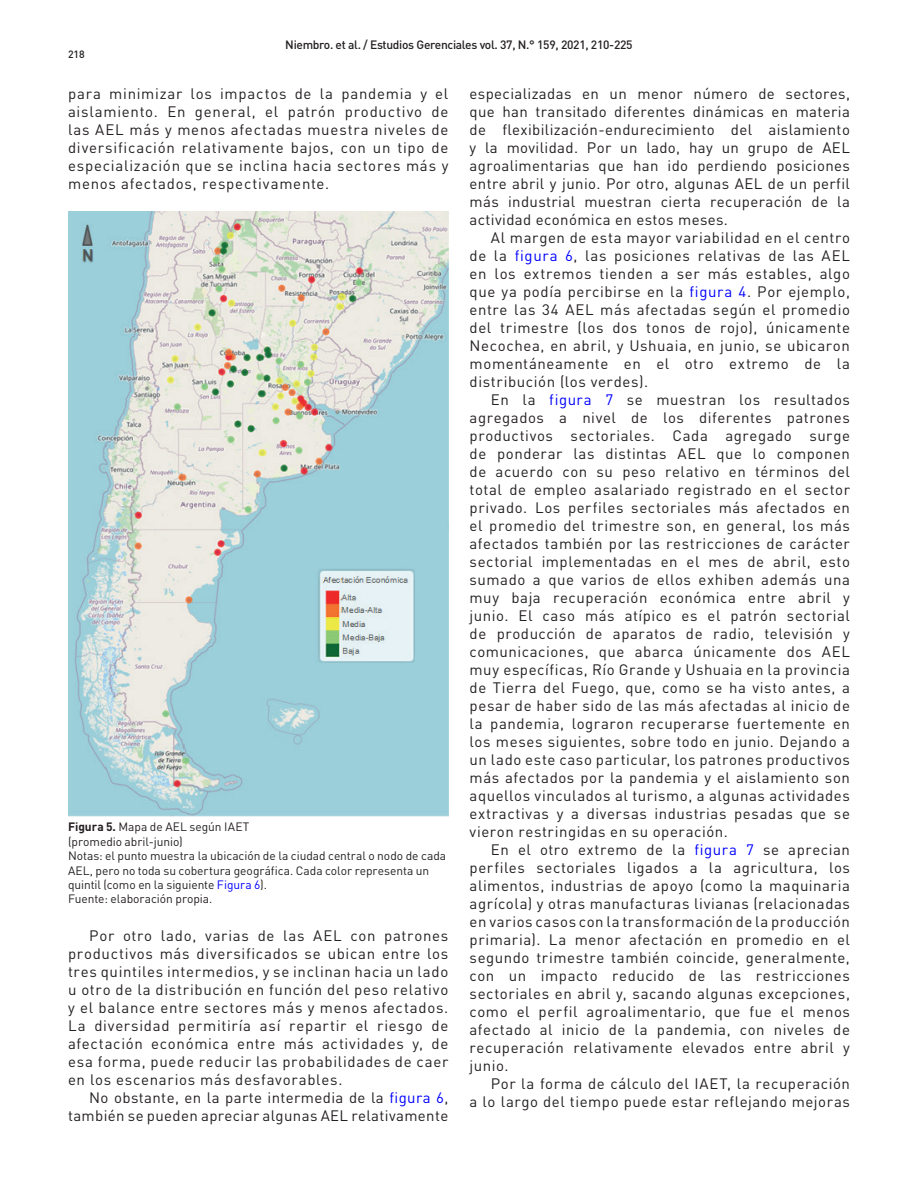
<style>
.page{position:relative;width:918px;height:1188px;background:#fff}
.page>*{position:absolute;margin:0;border:0;box-sizing:border-box;transform-origin:0 0}
.Cuerpo_de_texto{font:15px/18px "DIN Pro";letter-spacing:.035em;color:#231f20;text-align:justify}
.Pie_de_figura{font:12px/14.4px "DIN Pro";letter-spacing:-.005em;color:#231f20}
.t1{font:500 12px "DIN Pro";letter-spacing:-.025em;color:#231f20}
.t2{font:500 10.5px "DIN Pro";color:#231f20}
.s1{color:#00f}
.s2{font-weight:700}
</style>
<div class="page">
<img style="left:68px;top:212px;width:380px;height:605px">
<p class="t1" style="left:285px;top:35px;width:349px">Niembro. et al. / Estudios Gerenciales vol. 37, N.° 159, 2021, 210-225</p>
<p class="t2" style="left:68px;top:46px;width:18px">218</p>
<p class="Cuerpo_de_texto" style="left:68px;top:83px;width:382px">para minimizar los impactos de la pandemia y el aislamiento. En general, el patrón productivo de las AEL más y menos afectadas muestra niveles de diversificación relativamente bajos, con un tipo de especialización que se inclina hacia sectores más y menos afectados, respectivamente.</p>
<p class="Cuerpo_de_texto" style="left:470px;top:83px;width:382px">especializadas en un menor número de sectores, que han transitado diferentes dinámicas en materia de flexibilización-endurecimiento del aislamiento y la movilidad. Por un lado, hay un grupo de AEL agroalimentarias que han ido perdiendo posiciones entre abril y junio. Por otro, algunas AEL de un perfil más industrial muestran cierta recuperación de la actividad económica en estos meses.</p>
<p class="Cuerpo_de_texto" style="left:470px;top:227px;width:382px;text-indent:21px">Al margen de esta mayor variabilidad en el centro de la <span class="s1">figura 6</span>, las posiciones relativas de las AEL en los extremos tienden a ser más estables, algo que ya podía percibirse en la <span class="s1">figura 4</span>. Por ejemplo, entre las 34 AEL más afectadas según el promedio del trimestre (los dos tonos de rojo), únicamente Necochea, en abril, y Ushuaia, en junio, se ubicaron momentáneamente en el otro extremo de la distribución (los verdes).</p>
<p class="Cuerpo_de_texto" style="left:470px;top:389px;width:382px;text-indent:21px">En la <span class="s1">figura 7</span> se muestran los resultados agregados a nivel de los diferentes patrones productivos sectoriales. Cada agregado surge de ponderar las distintas AEL que lo componen de acuerdo con su peso relativo en términos del total de empleo asalariado registrado en el sector privado. Los perfiles sectoriales más afectados en el promedio del trimestre son, en general, los más afectados también por las restricciones de carácter sectorial implementadas en el mes de abril, esto sumado a que varios de ellos exhiben además una muy baja recuperación económica entre abril y junio. El caso más atípico es el patrón sectorial de producción de aparatos de radio, televisión y comunicaciones, que abarca únicamente dos AEL muy específicas, Río Grande y Ushuaia en la provincia de Tierra del Fuego, que, como se ha visto antes, a pesar de haber sido de las más afectadas al inicio de la pandemia, lograron recuperarse fuertemente en los meses siguientes, sobre todo en junio. Dejando a un lado este caso particular, los patrones productivos más afectados por la pandemia y el aislamiento son aquellos vinculados al turismo, a algunas actividades extractivas y a diversas industrias pesadas que se vieron restringidas en su operación.</p>
<p class="Cuerpo_de_texto" style="left:470px;top:839px;width:382px;text-indent:21px">En el otro extremo de la <span class="s1">figura 7</span> se aprecian perfiles sectoriales ligados a la agricultura, los alimentos, industrias de apoyo (como la maquinaria agrícola) y otras manufacturas livianas (relacionadas en varios casos con la transformación de la producción primaria). La menor afectación en promedio en el segundo trimestre también coincide, generalmente, con un impacto reducido de las restricciones sectoriales en abril y, sacando algunas excepciones, como el perfil agroalimentario, que fue el menos afectado al inicio de la pandemia, con niveles de recuperación relativamente elevados entre abril y junio.</p>
<p class="Cuerpo_de_texto" style="left:470px;top:1073px;width:382px;text-align:right">Por la forma de cálculo del IAET, la recuperación<br>a lo largo del tiempo puede estar reflejando mejoras</p>
<p class="Pie_de_figura" style="left:68px;top:819px;width:183px"><span class="s2">Figura 5.</span> Mapa de AEL según IAET</p>
<p class="Pie_de_figura" style="left:68px;top:833px;width:116px">(promedio abril-junio)</p>
<p class="Pie_de_figura" style="left:68px;top:848px;width:380px">Notas: el punto muestra la ubicación de la ciudad central o nodo de cada<br>AEL, pero no toda su cobertura geográfica. Cada color representa un quintil (como en la siguiente <span class="s1">Figura 6</span>).</p>
<p class="Pie_de_figura" style="left:68px;top:891px;width:146px">Fuente: elaboración propia.</p>
<p class="Cuerpo_de_texto" style="left:68px;top:925px;width:382px;text-indent:21px">Por otro lado, varias de las AEL con patrones productivos más diversificados se ubican entre los tres quintiles intermedios, y se inclinan hacia un lado u otro de la distribución en función del peso relativo y el balance entre sectores más y menos afectados.<br>La diversidad permitiría así repartir el riesgo de afectación económica entre más actividades y, de esa forma, puede reducir las probabilidades de caer en los escenarios más desfavorables.</p>
<p class="Cuerpo_de_texto" style="left:68px;top:1087px;width:382px;text-align:right">No obstante, en la parte intermedia de la <span class="s1">figura 6</span>, también se pueden apreciar algunas AEL relativamente</p>
</div>
